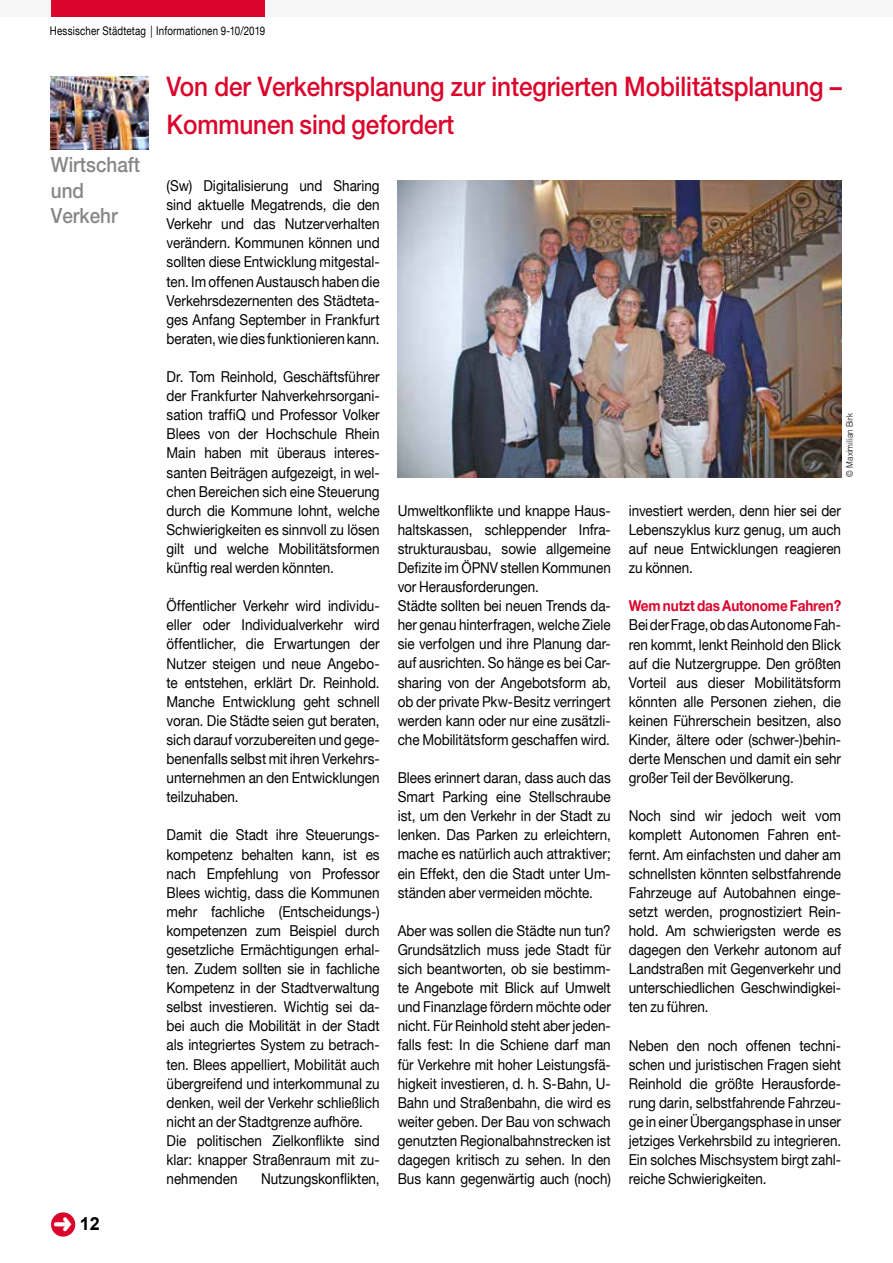
<style>
.page{position:relative;width:893px;height:1263px;background:#fff}
.page>*{position:absolute;margin:0;border:0;box-sizing:border-box;transform-origin:0 0}
.t1{font:500 27px/38.2px "Helvetica 65";letter-spacing:-.005em;color:#db052c;scale:.9 1}
.t2{font:500 21px/25.5px "Helvetica 65";color:#878787;scale:.9 1}
.t3{font:700 18px "Arial";color:#000}
.t4{font:15px/19px "Helvetica Neue";color:#000;text-align:justify;scale:.9 1}
.t5{font:700 15px "Helvetica Neue";letter-spacing:-.01em;color:#db052c;scale:.9 1}
.t6{font:12px "Helvetica Neue";letter-spacing:.015em;color:#000;scale:.81 1}
.t7{font:300 9px "Helvetica";letter-spacing:.005em;color:#000;scale:.9 1}
</style>
<div class="page">
<div style="left:0;top:0;width:893px;height:17px;background:#f6f6f6"></div>
<div style="left:51px;top:0;width:213px;height:17px;background:#db052c"></div>
<img style="left:51px;top:76px;width:97px;height:74px">
<img style="left:398px;top:181px;width:444px;height:296px">
<div style="left:51px;top:1212px;width:24px;height:24px;background:#db052c;border-radius:50%"></div>
<p class="t6" style="left:50px;top:23px;width:267px">Hessischer Städtetag | Informationen 9-10/2019</p>
<h2 class="t2" style="left:51px;top:152px;width:101px">Wirtschaft und<br>Verkehr</h2>
<p class="t3" style="left:80px;top:1212px;width:22px">12</p>
<h1 class="t1" style="left:167px;top:67px;width:752px">Von der Verkehrsplanung zur integrierten Mobilitätsplanung –<br>Kommunen sind gefordert</h1>
<p class="t4" style="left:167px;top:176px;width:238px">(Sw) Digitalisierung und Sharing sind aktuelle Megatrends, die den Verkehr und das Nutzerverhalten verändern. Kommunen können und sollten diese Entwicklung mitgestal&shy;ten. Im offenen Austausch haben die Verkehrsdezernenten des Städteta&shy;ges Anfang September in Frankfurt beraten, wie dies funktionieren kann.</p>
<p class="t4" style="left:167px;top:367px;width:238px">Dr. Tom Reinhold, Geschäftsführer der Frankfurter Nahverkehrsorgani&shy;sation traffiQ und Professor Volker Blees von der Hochschule Rhein Main haben mit überaus interes&shy;santen Beiträgen aufgezeigt, in wel&shy;chen Bereichen sich eine Steuerung durch die Kommune lohnt, welche Schwierigkeiten es sinnvoll zu lösen gilt und welche Mobilitätsformen künftig real werden könnten.</p>
<p class="t4" style="left:167px;top:596px;width:238px">Öffentlicher Verkehr wird individu&shy;eller oder Individualverkehr wird öffentlicher, die Erwartungen der Nutzer steigen und neue Angebo&shy;te entstehen, erklärt Dr. Reinhold.<br>Manche Entwicklung geht schnell voran. Die Städte seien gut beraten, sich darauf vorzubereiten und gege&shy;benenfalls selbst mit ihren Verkehrs&shy;unternehmen an den Entwicklungen teilzuhaben.</p>
<p class="t4" style="left:167px;top:825px;width:238px;text-align:left">Damit die Stadt ihre Steuerungs&shy;kompetenz behalten kann, ist es nach Empfehlung von Professor Blees wichtig, dass die Kommunen mehr fachliche (Entscheidungs-) kompetenzen zum Beispiel durch gesetzliche Ermächtigungen erhal&shy;ten. Zudem sollten sie in fachliche Kompetenz in der Stadtverwaltung selbst investieren. Wichtig sei da&shy;bei auch die Mobilität in der Stadt als integriertes System zu betrach&shy;ten. Blees appelliert, Mobilität auch übergreifend und interkommunal zu denken, weil der Verkehr schließlich nicht an der Stadtgrenze aufhöre.<br>Die politischen Zielkonflikte sind klar: knapper Straßenraum mit zu&shy;nehmenden</p>
<p class="t4" style="left:261px;top:1169px;width:133px">Nutzungskonflikten,</p>
<p class="t4" style="left:398px;top:501px;width:238px;text-align:left">Umweltkonflikte und knappe Haus&shy;haltskassen, schleppender Infra&shy;strukturausbau, sowie allgemeine Defizite im ÖPNV stellen Kommunen vor Herausforderungen.<br>Städte sollten bei neuen Trends da&shy;her genau hinterfragen, welche Ziele sie verfolgen und ihre Planung dar&shy;auf ausrichten. So hänge es bei Car&shy;sharing von der Angebotsform ab, ob der private Pkw-Besitz verringert werden kann oder nur eine zusätzli&shy;che Mobilitätsform geschaffen wird.</p>
<p class="t4" style="left:398px;top:768px;width:238px">Blees erinnert daran, dass auch das Smart Parking eine Stellschraube ist, um den Verkehr in der Stadt zu lenken. Das Parken zu erleichtern, mache es natürlich auch attraktiver; ein Effekt, den die Stadt unter Um&shy;ständen aber vermeiden möchte.</p>
<p class="t4" style="left:398px;top:921px;width:238px">Aber was sollen die Städte nun tun?<br>Grundsätzlich muss jede Stadt für sich beantworten, ob sie bestimm&shy;te Angebote mit Blick auf Umwelt und Finanzlage fördern möchte oder nicht. Für Reinhold steht aber jeden&shy;falls fest: In die Schiene darf man für Verkehre mit hoher Leistungsfä&shy;higkeit investieren, d. h. S-Bahn, U-Bahn und Straßenbahn, die wird es weiter geben. Der Bau von schwach genutzten Regionalbahnstrecken ist dagegen kritisch zu sehen. In den Bus kann gegenwärtig auch (noch)</p>
<p class="t7" style="left:844px;top:477px;width:72px;rotate:-90deg">© Maximilian Birk</p>
<p class="t4" style="left:629px;top:501px;width:237px">investiert werden, denn hier sei der Lebenszyklus kurz genug, um auch auf neue Entwicklungen reagieren zu können.</p>
<p class="t5" style="left:629px;top:597px;width:237px">Wem nutzt das Autonome Fahren?</p>
<p class="t4" style="left:629px;top:615px;width:237px">Bei der Frage, ob das Autonome Fah&shy;ren kommt, lenkt Reinhold den Blick auf die Nutzergruppe. Den größten Vorteil aus dieser Mobilitätsform könnten alle Personen ziehen, die keinen Führerschein besitzen, also Kinder, ältere oder (schwer-)behin&shy;derte Menschen und damit ein sehr großer Teil der Bevölkerung.</p>
<p class="t4" style="left:629px;top:806px;width:237px">Noch sind wir jedoch weit vom komplett Autonomen Fahren ent&shy;fernt. Am einfachsten und daher am schnellsten könnten selbstfahrende Fahrzeuge auf Autobahnen einge&shy;setzt werden, prognostiziert Rein&shy;hold. Am schwierigsten werde es dagegen den Verkehr autonom auf Landstraßen mit Gegenverkehr und unterschiedlichen Geschwindigkei&shy;ten zu führen.</p>
<p class="t4" style="left:629px;top:1035px;width:237px">Neben den noch offenen techni&shy;schen und juristischen Fragen sieht Reinhold die größte Herausforde&shy;rung darin, selbstfahrende Fahrzeu&shy;ge in einer Übergangsphase in unser jetziges Verkehrsbild zu integrieren.<br>Ein solches Mischsystem birgt zahl&shy;reiche Schwierigkeiten.</p>
</div>
